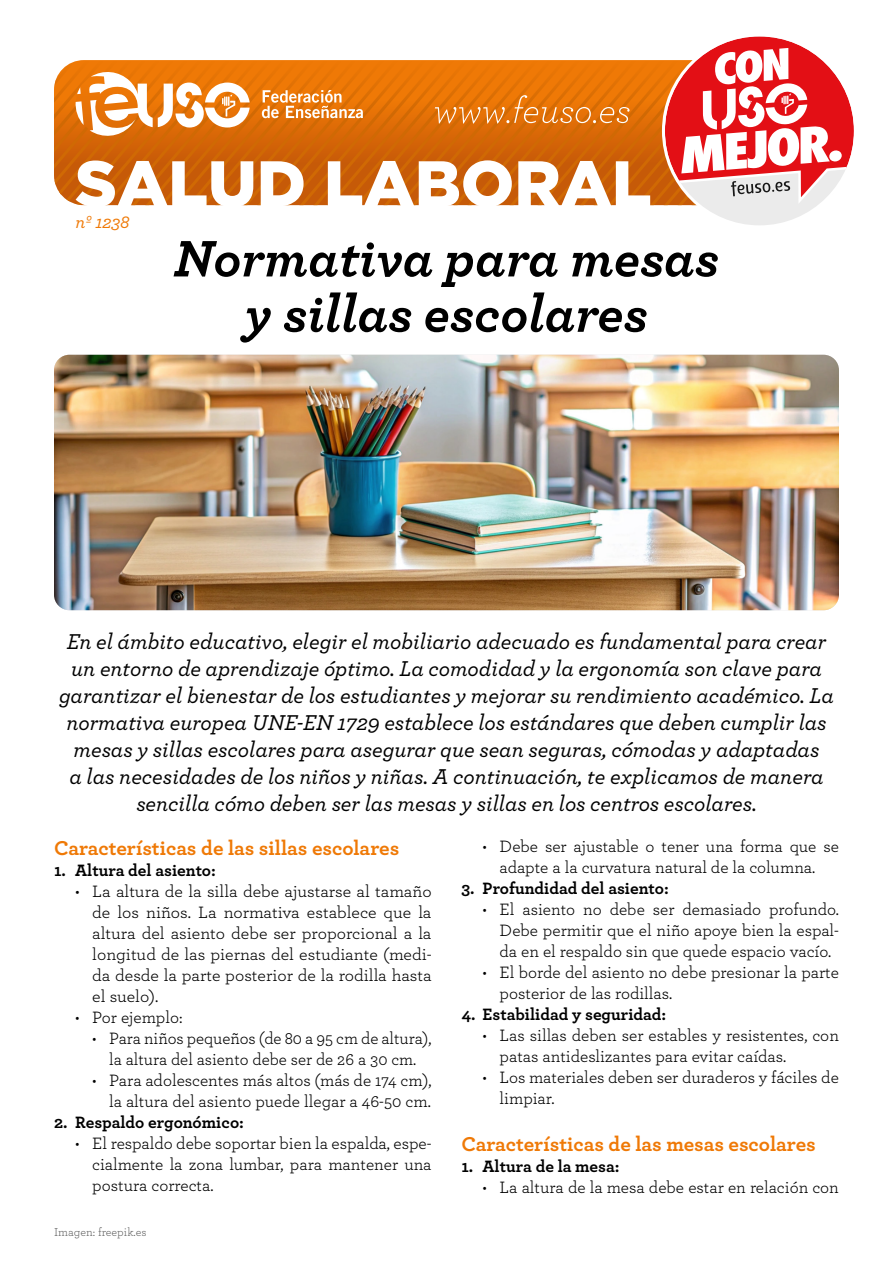
<style>
.page{position:relative;width:893px;height:1263px;background:#fff}
.page>*{position:absolute;margin:0;border:0;box-sizing:border-box;transform-origin:0 0}
.t1{font:italic 700 53.7px/55.3px "Archer Pro";color:#000;text-align:center}
.t2{font:italic 500 22.5px/27px "Archer Pro";color:#000;text-align:center}
.t3{font:700 21px "Archer Pro";letter-spacing:-.005em;color:#ef7906}
.t4{font:italic 500 18.15px "Archer Pro";color:#ef7906}
.t5{font:17.25px/21px "Archer Pro";color:#000;text-align:justify}
.t6{font:700 17.25px "Archer Pro";color:#000}
.t7{font:12px "Archer Pro";color:#000}
</style>
<div class="page">
<img style="left:54px;top:355px;width:785px;height:255px">
<svg style="left:54px;top:36px;width:800px;height:189px"></svg>
<p class="t4" style="left:76px;top:209px;width:55px">nº 1238</p>
<h1 class="t1" style="left:174px;top:227px;width:547px">Normativa para mesas y sillas escolares</h1>
<p class="t2" style="left:59px;top:627px;width:776px">En el ámbito educativo, elegir el mobiliario adecuado es fundamental para crear un entorno de aprendizaje óptimo. La comodidad y la ergonomía son clave para garantizar el bienestar de los estudiantes y mejorar su rendimiento académico. La normativa europea UNE-EN 1729 establece los estándares que deben cumplir las mesas y sillas escolares para asegurar que sean seguras, cómodas y adaptadas<br>a las necesidades de los niños y niñas. A continuación, te explicamos de manera sencilla cómo deben ser las mesas y sillas en los centros escolares.</p>
<p class="t3" style="left:54px;top:832px;width:347px">Características de las sillas escolares</p>
<p class="t6" style="left:54px;top:857px;width:163px">1. Altura del asiento:</p>
<p class="t5" style="left:92px;top:880px;width:341px;text-indent:-17px">• La altura de la silla debe ajustarse al tamaño de los niños. La normativa establece que la altura del asiento debe ser proporcional a la longitud de las piernas del estudiante (medi&shy;da desde la parte posterior de la rodilla hasta el suelo).</p>
<p class="t5" style="left:75px;top:1006px;width:109px">• Por ejemplo:</p>
<p class="t5" style="left:92px;top:1027px;width:341px;text-align:center">• Para niños pequeños (de 80 a 95 cm de altura), la altura del asiento debe ser de 26 a 30 cm.</p>
<p class="t5" style="left:92px;top:1069px;width:341px;text-align:right">• Para adolescentes más altos (más de 174 cm), la altura del asiento puede llegar a 46-50 cm.</p>
<p class="t6" style="left:54px;top:1109px;width:191px">2. Respaldo ergonómico:</p>
<p class="t5" style="left:92px;top:1132px;width:341px;text-indent:-17px">• El respaldo debe soportar bien la espalda, espe&shy;cialmente la zona lumbar, para mantener una postura correcta.</p>
<p class="t7" style="left:54px;top:1224px;width:94px">Imagen: freepik.es</p>
<p class="t5" style="left:483px;top:835px;width:358px;text-align:center">• Debe ser ajustable o tener una forma que se adapte a la curvatura natural de la columna.</p>
<p class="t6" style="left:461px;top:875px;width:209px">3. Profundidad del asiento:</p>
<p class="t5" style="left:500px;top:898px;width:341px;text-indent:-17px">• El asiento no debe ser demasiado profundo.<br>Debe permitir que el niño apoye bien la espal&shy;da en el respaldo sin que quede espacio vacío.</p>
<p class="t5" style="left:500px;top:961px;width:341px;text-indent:-17px">• El borde del asiento no debe presionar la parte posterior de las rodillas.</p>
<p class="t6" style="left:461px;top:1001px;width:206px">4. Estabilidad y seguridad:</p>
<p class="t5" style="left:500px;top:1024px;width:341px;text-indent:-17px">• Las sillas deben ser estables y resistentes, con patas antideslizantes para evitar caídas.</p>
<p class="t5" style="left:500px;top:1066px;width:341px;text-indent:-17px">• Los materiales deben ser duraderos y fáciles de limpiar.</p>
<p class="t3" style="left:461px;top:1127px;width:356px">Características de las mesas escolares</p>
<p class="t6" style="left:461px;top:1152px;width:160px">1. Altura de la mesa:</p>
<p class="t5" style="left:483px;top:1176px;width:358px">• La altura de la mesa debe estar en relación con</p>
</div>
